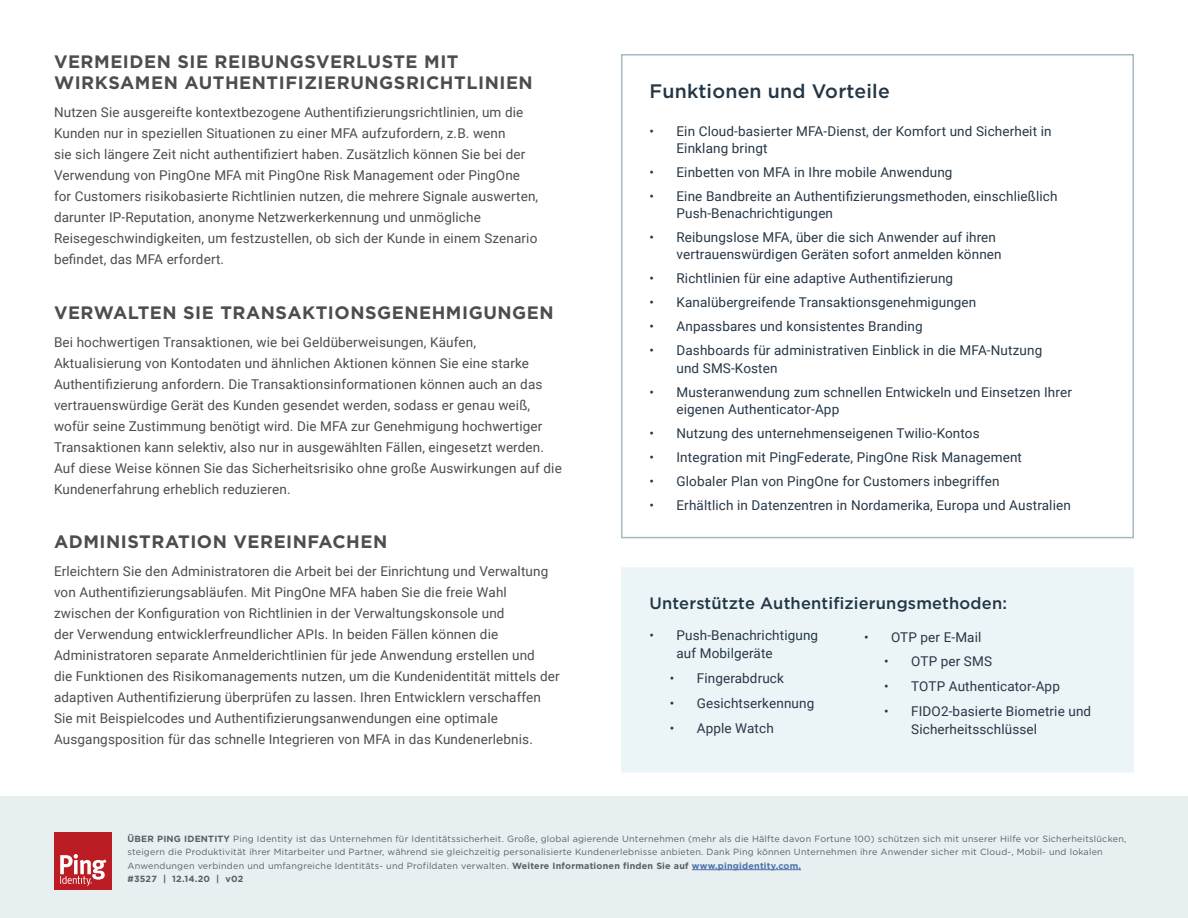
<style>
.page{position:relative;width:1188px;height:918px;background:#fff}
.page>*{position:absolute;margin:0;border:0;box-sizing:border-box;transform-origin:0 0}
.SUBJECT_HEADLINE{font:500 19.5px "Gotham";letter-spacing:.01em;color:#233645}
.Title_2{font:700 18px/21px "Gotham";letter-spacing:.03em;color:#4d4d4d}
.SUBJECT_HEADLINE-2{font:500 16.5px "Gotham";letter-spacing:.01em;color:#233645}
.Body__Roboto{font:13.5px/21px "Roboto";letter-spacing:.01em;color:#4d4d4d}
.t1{font:13.5px/17.2px "Roboto";letter-spacing:.01em;color:#263746}
.t2{font:9px/13.5px "Gotham";letter-spacing:.025em;color:#556265}
.t3{font:700 9px "Gotham";letter-spacing:.02em;color:#556265}
.s1{font-weight:700}
.s2{font-weight:700;color:#4d72ac}
</style>
<div class="page">
<div style="left:0;top:796px;width:1188px;height:122px;background:#e7eff1"></div>
<hr style="left:692px;top:869px;width:109px;height:1px;background:#4d72ac">
<div style="left:54px;top:833px;width:57px;height:57px;background:#bc1d25"></div>
<svg style="left:60px;top:854px;width:46px;height:32px"></svg>
<div style="left:621px;top:54px;width:513px;height:484px;border:2px solid #a5bbc3"></div>
<div style="left:622px;top:568px;width:511px;height:204px;background:#ebf4f7"></div>
<div style="left:621px;top:567px;width:513px;height:205px;border:2px solid #ebf4f7"></div>
<p class="Title_2" style="left:54px;top:51px;width:480px">VERMEIDEN SIE REIBUNGSVERLUSTE MIT<br>WIRKSAMEN AUTHENTIFIZIERUNGSRICHTLINIEN</p>
<p class="Body__Roboto" style="left:54px;top:101px;width:486px">Nutzen Sie ausgereifte kontextbezogene Authentifizierungsrichtlinien, um die Kunden nur in speziellen Situationen zu einer MFA aufzufordern, z.B. wenn<br>sie sich längere Zeit nicht authentifiziert haben. Zusätzlich können Sie bei der Verwendung von PingOne MFA mit PingOne Risk Management oder PingOne for Customers risikobasierte Richtlinien nutzen, die mehrere Signale auswerten, darunter IP-Reputation, anonyme Netzwerkerkennung und unmögliche Reisegeschwindigkeiten, um festzustellen, ob sich der Kunde in einem Szenario befindet, das MFA erfordert.</p>
<p class="Title_2" style="left:54px;top:302px;width:501px">VERWALTEN SIE TRANSAKTIONSGENEHMIGUNGEN</p>
<p class="Body__Roboto" style="left:54px;top:331px;width:509px">Bei hochwertigen Transaktionen, wie bei Geldüberweisungen, Käufen, Aktualisierung von Kontodaten und ähnlichen Aktionen können Sie eine starke Authentifizierung anfordern. Die Transaktionsinformationen können auch an das vertrauenswürdige Gerät des Kunden gesendet werden, sodass er genau weiß, wofür seine Zustimmung benötigt wird. Die MFA zur Genehmigung hochwertiger Transaktionen kann selektiv, also nur in ausgewählten Fällen, eingesetzt werden.<br>Auf diese Weise können Sie das Sicherheitsrisiko ohne große Auswirkungen auf die Kundenerfahrung erheblich reduzieren.</p>
<p class="Title_2" style="left:54px;top:531px;width:335px">ADMINISTRATION VEREINFACHEN</p>
<p class="Body__Roboto" style="left:54px;top:560px;width:507px">Erleichtern Sie den Administratoren die Arbeit bei der Einrichtung und Verwaltung von Authentifizierungsabläufen. Mit PingOne MFA haben Sie die freie Wahl zwischen der Konfiguration von Richtlinien in der Verwaltungskonsole und<br>der Verwendung entwicklerfreundlicher APIs. In beiden Fällen können die Administratoren separate Anmelderichtlinien für jede Anwendung erstellen und<br>die Funktionen des Risikomanagements nutzen, um die Kundenidentität mittels der adaptiven Authentifizierung überprüfen zu lassen. Ihren Entwicklern verschaffen Sie mit Beispielcodes und Authentifizierungsanwendungen eine optimale Ausgangsposition für das schnelle Integrieren von MFA in das Kundenerlebnis.</p>
<p class="SUBJECT_HEADLINE" style="left:650px;top:78px;width:242px">Funktionen und Vorteile</p>
<p class="t1" style="left:676px;top:122px;width:377px;text-indent:-27px">• Ein Cloud-basierter MFA-Dienst, der Komfort und Sicherheit in<br>Einklang bringt</p>
<p class="t1" style="left:650px;top:163px;width:305px">• Einbetten von MFA in Ihre mobile Anwendung</p>
<p class="t1" style="left:676px;top:187px;width:383px;text-indent:-27px">• Eine Bandbreite an Authentifizierungsmethoden, einschließlich<br>Push-Benachrichtigungen</p>
<p class="t1" style="left:676px;top:228px;width:327px;text-indent:-27px">• Reibungslose MFA, über die sich Anwender auf ihren vertrauenswürdigen Geräten sofort anmelden können</p>
<p class="t1" style="left:650px;top:269px;width:305px">• Richtlinien für eine adaptive Authentifizierung</p>
<p class="t1" style="left:650px;top:293px;width:328px">• Kanalübergreifende Transaktionsgenehmigungen</p>
<p class="t1" style="left:650px;top:317px;width:275px">• Anpassbares und konsistentes Branding</p>
<p class="t1" style="left:676px;top:341px;width:367px;text-indent:-27px">• Dashboards für administrativen Einblick in die MFA-Nutzung und SMS-Kosten</p>
<p class="t1" style="left:676px;top:383px;width:397px;text-indent:-27px">• Musteranwendung zum schnellen Entwickeln und Einsetzen Ihrer eigenen Authenticator-App</p>
<p class="t1" style="left:650px;top:424px;width:332px">• Nutzung des unternehmenseigenen Twilio-Kontos</p>
<p class="t1" style="left:650px;top:448px;width:374px">• Integration mit PingFederate, PingOne Risk Management</p>
<p class="t1" style="left:650px;top:472px;width:352px">• Globaler Plan von PingOne for Customers inbegriffen</p>
<p class="t1" style="left:650px;top:496px;width:423px">• Erhältlich in Datenzentren in Nordamerika, Europa und Australien</p>
<p class="SUBJECT_HEADLINE-2" style="left:650px;top:592px;width:359px">Unterstützte Authentifizierungsmethoden:</p>
<p class="t1" style="left:676px;top:626px;width:143px;line-height:18px;text-indent:-27px">• Push-Benachrichtigung auf Mobilgeräte</p>
<p class="t1" style="left:670px;top:669px;width:116px">• Fingerabdruck</p>
<p class="t1" style="left:670px;top:694px;width:146px">• Gesichtserkennung</p>
<p class="t1" style="left:670px;top:719px;width:106px">• Apple Watch</p>
<p class="t1" style="left:864px;top:628px;width:119px">• OTP per E-Mail</p>
<p class="t1" style="left:884px;top:652px;width:109px">• OTP per SMS</p>
<p class="t1" style="left:884px;top:677px;width:177px">• TOTP Authenticator-App</p>
<p class="t1" style="left:911px;top:702px;width:181px;line-height:18px;text-indent:-27px">• FIDO2-basierte Biometrie und<br>Sicherheitsschlüssel</p>
<p class="t2" style="left:128px;top:832px;width:1000px"><span class="s1">ÜBER PING IDENTITY</span> Ping Identity ist das Unternehmen für Identitätssicherheit. Große, global agierende Unternehmen (mehr als die Hälfte davon Fortune 100) schützen sich mit unserer Hilfe vor Sicherheitslücken, steigern die Produktivität ihrer Mitarbeiter und Partner, während sie gleichzeitig personalisierte Kundenerlebnisse anbieten. Dank Ping können Unternehmen ihre Anwender sicher mit Cloud-, Mobil- und lokalen<br>Anwendungen verbinden und umfangreiche Identitäts- und Profildaten verwalten. <span class="s1">Weitere Informationen finden Sie auf</span> <span class="s2">www.pingidentity.com.</span></p>
<p class="t3" style="left:128px;top:873px;width:117px">#3527 | 12.14.20 | v02</p>
</div>
